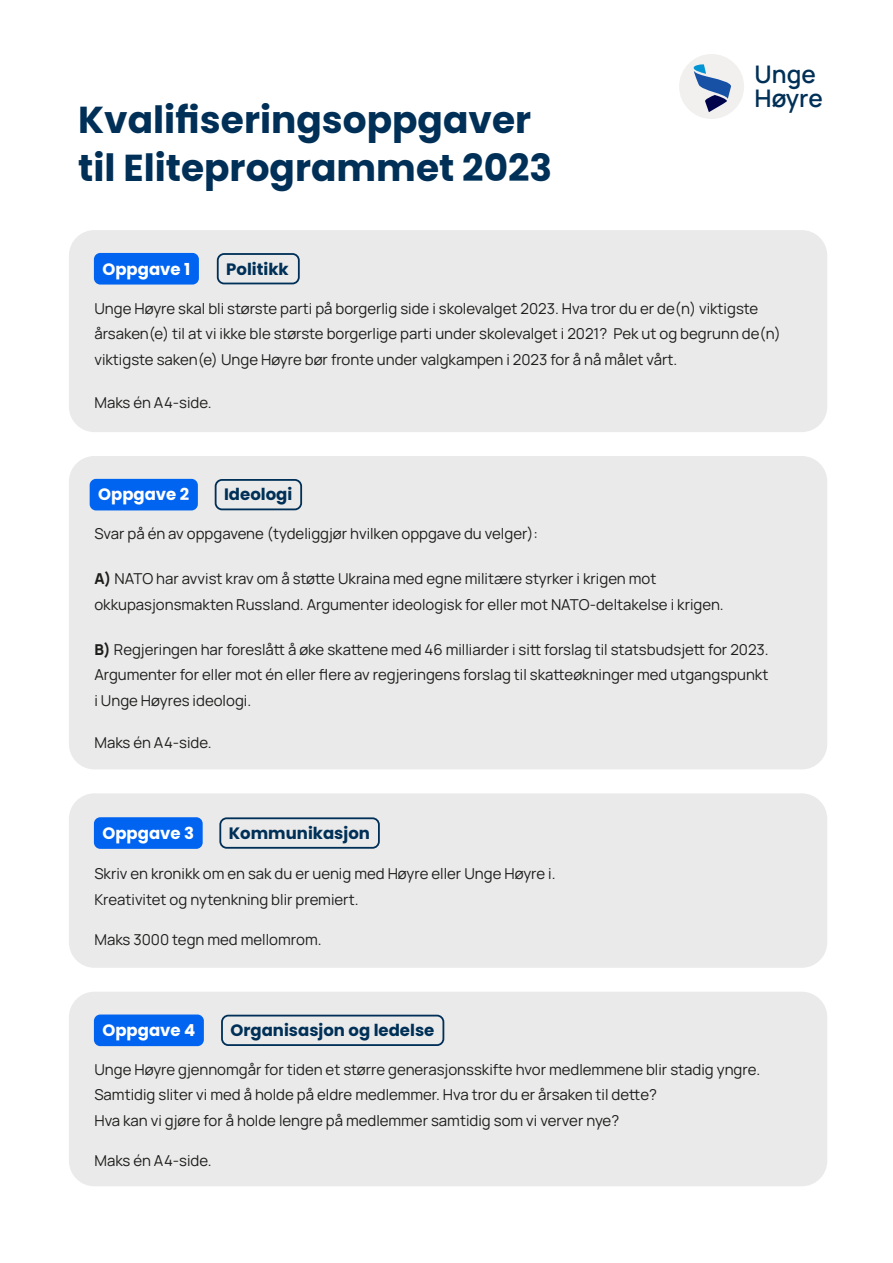
<style>
.page{position:relative;width:893px;height:1263px;background:#fff}
.page>*{position:absolute;margin:0;border:0;box-sizing:border-box;transform-origin:0 0}
.t1{font:700 37.5px/48px "Poppins";color:#003057}
.t2{font:600 24.15px/24.6px "Manrope";color:#003057}
.Paragraph_Style_2{font:700 16.5px "Poppins";color:#003057}
.Paragraph_Style_1{font:700 16.5px "Poppins";color:#fff}
.t3{font:15px/25.5px "Manrope";color:#1d1d1b}
.s1{font-weight:800}
</style>
<div class="page">
<div style="left:69px;top:230px;width:758px;height:202px;background:#eaeaea;border-radius:26px"></div>
<div style="left:69px;top:793px;width:758px;height:175px;background:#eaeaea;border-radius:26px"></div>
<div style="left:69px;top:992px;width:758px;height:194px;background:#eaeaea;border-radius:26px"></div>
<div style="left:69px;top:456px;width:758px;height:313px;background:#eaeaea;border-radius:26px"></div>
<div style="left:94px;top:253px;width:105px;height:32px;background:#0064f1;border-radius:6px"></div>
<div style="left:94px;top:817px;width:109px;height:32px;background:#0064f1;border-radius:6px"></div>
<div style="left:94px;top:1014px;width:110px;height:32px;background:#0064f1;border-radius:6px"></div>
<div style="left:90px;top:479px;width:108px;height:31px;background:#0064f1;border-radius:6px"></div>
<div style="left:217px;top:253px;width:83px;height:31px;border:2px solid #003057;border-radius:6px"></div>
<div style="left:219px;top:817px;width:161px;height:32px;border:2px solid #003057;border-radius:6px"></div>
<div style="left:221px;top:1015px;width:223px;height:31px;border:2px solid #003057;border-radius:6px"></div>
<div style="left:215px;top:479px;width:87px;height:31px;border:2px solid #003057;border-radius:6px"></div>
<div style="left:679px;top:54px;width:65px;height:65px;background:#f1f0ef;border-radius:50%"></div>
<svg style="left:694px;top:64px;width:37px;height:48px"></svg>
<p class="t1" style="left:78px;top:96px;width:476px">Kvalifiseringsoppgaver til Eliteprogrammet 2023</p>
<p class="Paragraph_Style_1" style="left:102px;top:259px;width:89px">Oppgave 1</p>
<p class="Paragraph_Style_2" style="left:226px;top:259px;width:64px">Politikk</p>
<p class="t2" style="left:754px;top:61px;width:70px">Unge<br>Høyre</p>
<p class="t3" style="left:94px;top:295px;width:688px">Unge Høyre skal bli største parti på borgerlig side i skolevalget 2023. Hva tror du er de(n) viktigste årsaken(e) til at vi ikke ble største borgerlige parti under skolevalget i 2021? Pek ut og begrunn de(n) viktigste saken(e) Unge Høyre bør fronte under valgkampen i 2023 for å nå målet vårt.</p>
<p class="t3" style="left:94px;top:390px;width:119px">Maks én A4-side.</p>
<p class="Paragraph_Style_1" style="left:98px;top:485px;width:93px">Oppgave 2</p>
<p class="Paragraph_Style_2" style="left:224px;top:485px;width:70px">Ideologi</p>
<p class="t3" style="left:94px;top:520px;width:445px">Svar på én av oppgavene (tydeliggjør hvilken oppgave du velger):</p>
<p class="t3" style="left:94px;top:565px;width:631px"><span class="s1">A)</span> NATO har avvist krav om å støtte Ukraina med egne militære styrker i krigen mot okkupasjonsmakten Russland. Argumenter ideologisk for eller mot NATO-deltakelse i krigen.</p>
<p class="t3" style="left:94px;top:636px;width:676px;text-align:justify"><span class="s1">B)</span> Regjeringen har foreslått å øke skattene med 46 milliarder i sitt forslag til statsbudsjett for 2023.<br>Argumenter for eller mot én eller flere av regjeringens forslag til skatteøkninger med utgangspunkt i Unge Høyres ideologi.</p>
<p class="t3" style="left:94px;top:729px;width:119px">Maks én A4-side.</p>
<p class="Paragraph_Style_1" style="left:102px;top:823px;width:93px">Oppgave 3</p>
<p class="Paragraph_Style_2" style="left:229px;top:823px;width:143px">Kommunikasjon</p>
<p class="t3" style="left:94px;top:860px;width:463px">Skriv en kronikk om en sak du er uenig med Høyre eller Unge Høyre i.<br>Kreativitet og nytenkning blir premiert.</p>
<p class="t3" style="left:94px;top:926px;width:229px">Maks 3000 tegn med mellomrom.</p>
<p class="Paragraph_Style_1" style="left:102px;top:1021px;width:94px">Oppgave 4</p>
<p class="Paragraph_Style_2" style="left:230px;top:1021px;width:205px">Organisasjon og ledelse</p>
<p class="t3" style="left:94px;top:1056px;width:667px">Unge Høyre gjennomgår for tiden et større generasjonsskifte hvor medlemmene blir stadig yngre.<br>Samtidig sliter vi med å holde på eldre medlemmer. Hva tror du er årsaken til dette?<br>Hva kan vi gjøre for å holde lengre på medlemmer samtidig som vi verver nye?</p>
<p class="t3" style="left:94px;top:1147px;width:119px">Maks én A4-side.</p>
</div>
